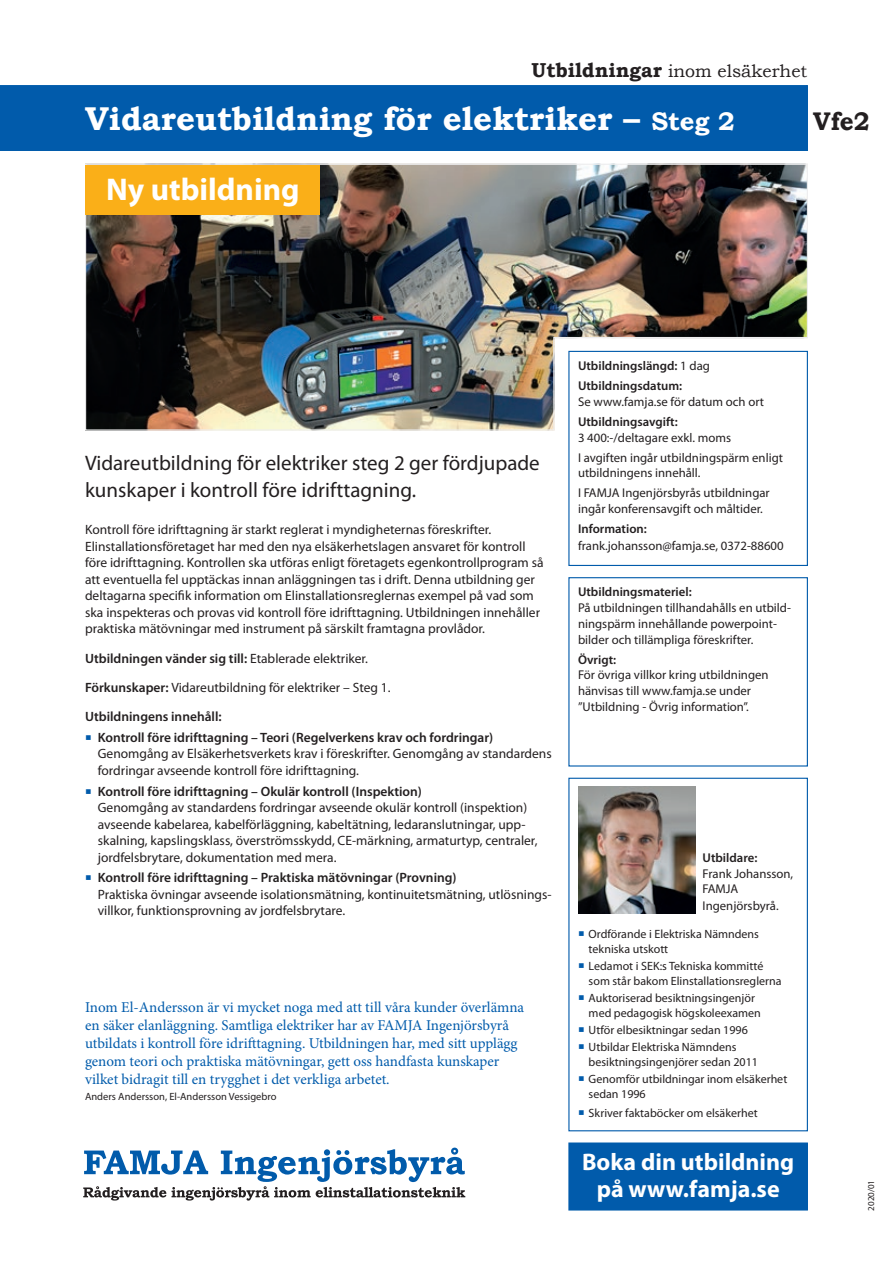
<style>
.page{position:relative;width:893px;height:1263px;background:#fff}
.page>*{position:absolute;margin:0;border:0;box-sizing:border-box;transform-origin:0 0}
.t1{font:700 33px "Bookman Old Style";color:#fff}
.t2{font:700 31.5px "Myriad Pro";color:#fff}
.t3{font:700 25.5px "Bookman Old Style";color:#231f20;scale:.95 1}
.t4{font:700 24px/27px "Myriad Pro";color:#fff;text-align:center}
.t5{font:21px/27px "Myriad Pro";color:#231f20}
.t6{font:17.7px "Bookman Old Style";color:#231f20}
.t7{font:15px/18px "Minion Pro";color:#015bab}
.t8{font:13.5px/16.5px "Myriad Pro";color:#231f20}
.t9{font:600 13.5px/29.2px "Myriad Pro";color:#231f20}
.t10{font:12.75px/15.8px "Myriad Pro";color:#231f20}
.t11{font:600 12.75px/20px "Myriad Pro";color:#231f20}
.t12{font:12px/15px "Myriad Pro";color:#231f20}
.t13{font:10.5px "Myriad Pro";color:#231f20}
.t14{font:9px "Myriad Pro";color:#231f20}
.s1{font-weight:700;font-size:20.1px}
.s2{font-size:25.5px}
.s3{font-weight:400}
.s4{color:#015bab}
.s5{font-weight:600}
</style>
<div class="page">
<div style="left:569px;top:1143px;width:238px;height:67px;background:#015bab"></div>
<div style="left:568px;top:1142px;width:240px;height:68px;border:1px solid #015bab"></div>
<img style="left:85px;top:163px;width:723px;height:268px">
<div style="left:568px;top:778px;width:240px;height:353px;border:1px solid #015bab"></div>
<img style="left:578px;top:787px;width:117px;height:127px">
<div style="left:568px;top:351px;width:240px;height:215px;border:1px solid #015bab"></div>
<div style="left:568px;top:577px;width:240px;height:189px;border:1px solid #015bab"></div>
<svg style="left:83px;top:1147px;width:382px;height:53px"></svg>
<div style="left:0;top:85px;width:808px;height:66px;background:#015bab"></div>
<div style="left:85px;top:165px;width:235px;height:49px;background:#faaf18"></div>
<h3 class="t6" style="left:531px;top:59px;width:277px"><span class="s1">Utbildningar</span> inom elsäkerhet</h3>
<h1 class="t1" style="left:85px;top:95px;width:651px">Vidareutbildning för elektriker – <span class="s2">Steg 2</span></h1>
<h2 class="t2" style="left:106px;top:169px;width:195px">Ny utbildning</h2>
<h3 class="t3" style="left:813px;top:103px;width:61px">Vfe2</h3>
<h3 class="t5" style="left:85px;top:449px;width:456px">Vidareutbildning för elektriker steg 2 ger fördjupade kunskaper i kontroll före idrifttagning.</h3>
<p class="t8" style="left:85px;top:521px;width:460px">Kontroll före idrifttagning är starkt reglerat i myndigheternas föreskrifter.<br>Elinstallationsföretaget har med den nya elsäkerhetslagen ansvaret för kontroll före idrifttagning. Kontrollen ska utföras enligt företagets egenkontrollprogram så att eventuella fel upptäckas innan anläggningen tas i drift. Denna utbildning ger deltagarna specifik information om Elinstallationsreglernas exempel på vad som ska inspekteras och provas vid kontroll före idrifttagning. Utbildningen innehåller praktiska mätövningar med instrument på särskilt framtagna provlådor.</p>
<p class="t9" style="left:85px;top:643px;width:307px">Utbildningen vänder sig till: <span class="s3">Etablerade elektriker.<br></span>Förkunskaper: <span class="s3">Vidareutbildning för elektriker – Steg 1.<br></span>Utbildningens innehåll:</p>
<p class="t8" style="left:98px;top:729px;width:455px;text-indent:-13px"><span class="s4">○</span> <span class="s5">Kontroll före idrifttagning – Teori (Regelverkens krav och fordringar)<br></span>Genomgång av Elsäkerhetsverkets krav i föreskrifter. Genomgång av standardens fordringar avseende kontroll före idrifttagning.</p>
<p class="t8" style="left:98px;top:783px;width:441px;text-indent:-13px"><span class="s4">○</span> <span class="s5">Kontroll före idrifttagning – Okulär kontroll (Inspektion)<br></span>Genomgång av standardens fordringar avseende okulär kontroll (inspektion) avseende kabelarea, kabelförläggning, kabeltätning, ledaranslutningar, upp&shy;skalning, kapslingsklass, överströmsskydd, CE-märkning, armaturtyp, centraler, jordfelsbrytare, dokumentation med mera.</p>
<p class="t8" style="left:98px;top:869px;width:455px;text-indent:-13px"><span class="s4">○</span> <span class="s5">Kontroll före idrifttagning – Praktiska mätövningar (Provning)<br></span>Praktiska övningar avseende isolationsmätning, kontinuitetsmätning, utlösnings&shy;villkor, funktionsprovning av jordfelsbrytare.</p>
<p class="t7" style="left:85px;top:998px;width:441px">Inom El-Andersson är vi mycket noga med att till våra kunder överlämna en säker elanläggning. Samtliga elektriker har av FAMJA Ingenjörsbyrå utbildats i kontroll före idrifttagning. Utbildningen har, med sitt upplägg genom teori och praktiska mätövningar, gett oss handfasta kunskaper vilket bidragit till en trygghet i det verkliga arbetet.</p>
<p class="t13" style="left:85px;top:1090px;width:193px">Anders Andersson, El-Andersson Vessigebro</p>
<p class="t11" style="left:578px;top:355px;width:133px">Utbildningslängd: <span class="s3">1 dag<br></span>Utbildningsdatum:</p>
<p class="t10" style="left:578px;top:393px;width:188px">Se www.famja.se för datum och ort</p>
<p class="t11" style="left:578px;top:411px;width:101px">Utbildningsavgift:</p>
<p class="t10" style="left:578px;top:427px;width:206px;line-height:20px">3 400:-/deltagare exkl. moms<br>I avgiften ingår utbildningspärm enligt</p>
<p class="t10" style="left:578px;top:463px;width:193px;line-height:20px">utbildningens innehåll.<br>I FAMJA Ingenjörsbyrås utbildningar</p>
<p class="t10" style="left:578px;top:501px;width:186px">ingår konferensavgift och måltider.</p>
<p class="t11" style="left:578px;top:518px;width:70px">Information:</p>
<p class="t10" style="left:578px;top:537px;width:207px">frank.johansson@famja.se, 0372-88600</p>
<p class="t11" style="left:578px;top:582px;width:115px">Utbildningsmateriel:</p>
<p class="t10" style="left:578px;top:600px;width:214px">På utbildningen tillhandahålls en utbild&shy;ningspärm innehållande powerpoint&shy;bilder och tillämpliga föreskrifter.</p>
<p class="t11" style="left:578px;top:649px;width:40px">Övrigt:</p>
<p class="t10" style="left:578px;top:667px;width:192px">För övriga villkor kring utbildningen hänvisas till www.famja.se under ”Utbildning - Övrig information”.</p>
<p class="t11" style="left:702px;top:847px;width:56px">Utbildare:</p>
<p class="t10" style="left:702px;top:865px;width:92px;line-height:16.2px">Frank Johansson,<br>FAMJA<br>Ingenjörsbyrå.</p>
<p class="t12" style="left:589px;top:926px;width:172px;text-indent:-11px"><span class="s4">○</span> Ordförande i Elektriska Nämndens tekniska utskott</p>
<p class="t12" style="left:589px;top:958px;width:194px;text-indent:-11px"><span class="s4">○</span> Ledamot i SEK:s Tekniska kommitté som står bakom Elinstallationsreglerna</p>
<p class="t12" style="left:589px;top:990px;width:174px;text-indent:-11px"><span class="s4">○</span> Auktoriserad besiktningsingenjör med pedagogisk högskoleexamen</p>
<p class="t12" style="left:578px;top:1022px;width:171px"><span class="s4">○</span> Utför elbesiktningar sedan 1996</p>
<p class="t12" style="left:589px;top:1039px;width:171px;text-indent:-11px"><span class="s4">○</span> Utbildar Elektriska Nämndens besiktningsingenjörer sedan 2011</p>
<p class="t12" style="left:589px;top:1072px;width:200px;text-indent:-11px"><span class="s4">○</span> Genomför utbildningar inom elsäkerhet sedan 1996</p>
<p class="t12" style="left:578px;top:1105px;width:181px"><span class="s4">○</span> Skriver faktaböcker om elsäkerhet</p>
<h3 class="t4" style="left:582px;top:1148px;width:214px">Boka din utbildning på www.famja.se</h3>
<p class="t14" style="left:866px;top:1211px;width:32px;rotate:-90deg">2020/01</p>
</div>
